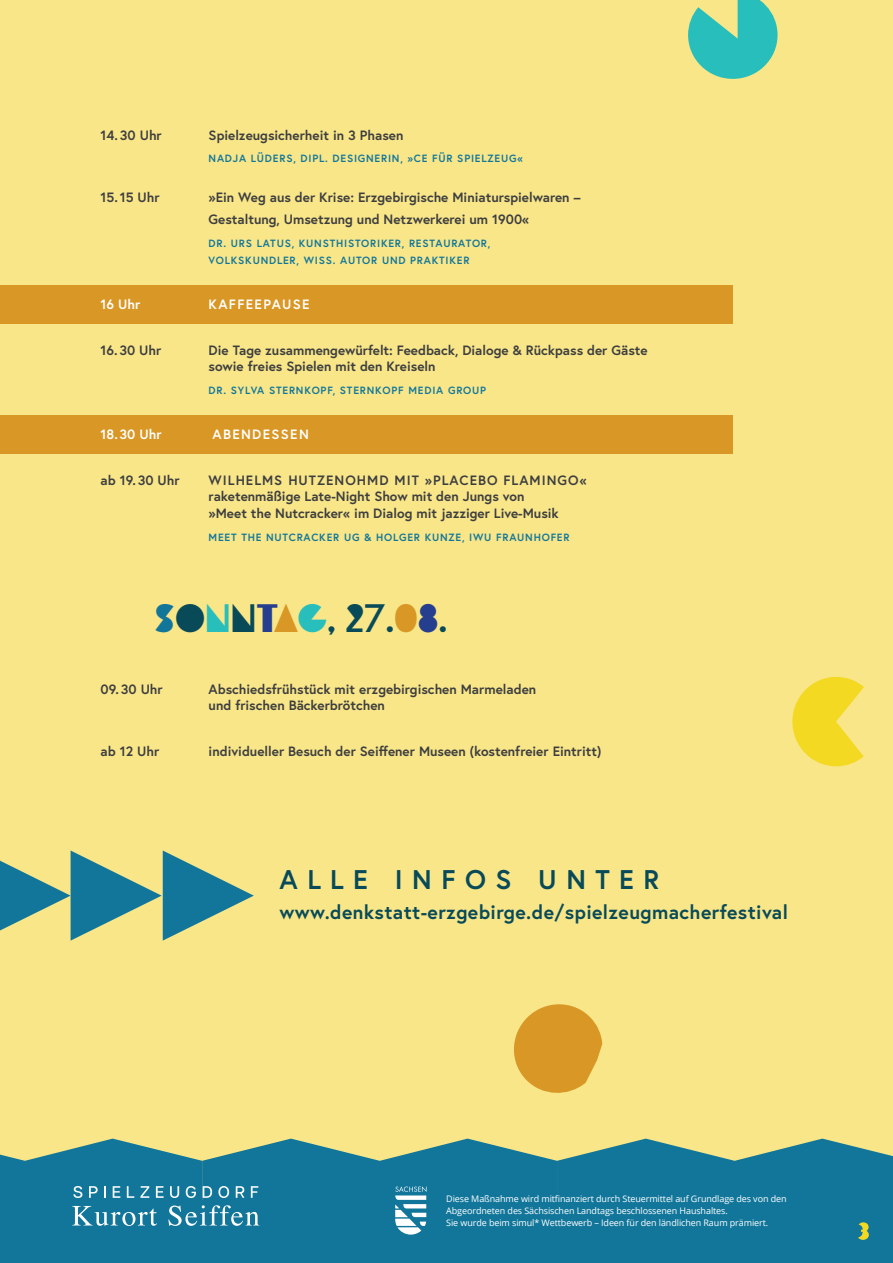
<style>
.page{position:relative;width:893px;height:1263px;background:#f8e689}
.page>*{position:absolute;margin:0;border:0;box-sizing:border-box;transform-origin:0 0}
.t1{font:39px "HWT Mardell";color:#094a58}
.t2{font:700 27px "Europa";letter-spacing:.35em;color:#094a58}
.t3{font:700 19.5px "Europa";letter-spacing:.02em;color:#094a58}
.t4{font:700 13.5px/16.5px "Europa";color:#3e3e3f}
.t5{font:700 13.5px "Europa";letter-spacing:.1em;color:#fff}
.t6{font:700 10.5px/16.5px "Europa";letter-spacing:.075em;color:#12769a}
.t7{font:9px/12px "Open Sans";letter-spacing:-.01em;color:#fff}
.s1{color:#12769a}
.s2{color:#28bebc}
.s3{color:#253f8e}
.s4{color:#d99725}
</style>
<div class="page">
<div style="left:0;top:416px;width:733px;height:38px;background:#d99725"></div>
<div style="left:0;top:1200px;width:893px;height:63px;background:#12769a"></div>
<div style="left:0;top:285px;width:733px;height:38px;background:#d99725"></div>
<svg style="left:0;top:1138px;width:893px;height:102px"></svg>
<svg style="left:688px;top:0;width:89px;height:79px"></svg>
<svg style="left:792px;top:677px;width:72px;height:89px"></svg>
<svg style="left:0;top:850px;width:254px;height:91px"></svg>
<svg style="left:514px;top:1004px;width:88px;height:89px"></svg>
<p class="t4" style="left:101px;top:126px;width:63px">14.30 Uhr</p>
<p class="t4" style="left:209px;top:126px;width:196px">Spielzeugsicherheit in 3 Phasen</p>
<p class="t6" style="left:209px;top:150px;width:316px">NADJA LÜDERS, DIPL. DESIGNERIN, »CE FÜR SPIELZEUG«</p>
<p class="t4" style="left:101px;top:188px;width:61px">15. 15 Uhr</p>
<p class="t4" style="left:209px;top:185px;width:373px;line-height:22.8px">»Ein Weg aus der Krise: Erzgebirgische Miniaturspielwaren –<br>Gestaltung, Umsetzung und Netzwerkerei um 1900«</p>
<p class="t6" style="left:209px;top:235px;width:283px">DR. URS LATUS, KUNSTHISTORIKER, RESTAURATOR,<br>VOLKSKUNDLER, WISS. AUTOR UND PRAKTIKER</p>
<p class="t5" style="left:101px;top:295px;width:41px">16 Uhr</p>
<p class="t5" style="left:209px;top:295px;width:102px">KAFFEEPAUSE</p>
<p class="t4" style="left:101px;top:341px;width:62px">16.30 Uhr</p>
<p class="t4" style="left:209px;top:341px;width:441px">Die Tage zusammengewürfelt: Feedback, Dialoge &amp; Rückpass der Gäste sowie freies Spielen mit den Kreiseln</p>
<p class="t6" style="left:209px;top:382px;width:279px">DR. SYLVA STERNKOPF, STERNKOPF MEDIA GROUP</p>
<p class="t5" style="left:101px;top:425px;width:62px">18.30 Uhr</p>
<p class="t5" style="left:213px;top:425px;width:98px">ABENDESSEN</p>
<p class="t4" style="left:101px;top:472px;width:81px">ab 19.30 Uhr</p>
<p class="t4" style="left:209px;top:472px;width:380px">WILHELMS HUTZENOHMD MIT »PLACEBO FLAMINGO« raketenmäßige Late-Night Show mit den Jungs von<br>»Meet the Nutcracker« im Dialog mit jazziger Live-Musik</p>
<p class="t6" style="left:209px;top:528px;width:362px">MEET THE NUTCRACKER UG &amp; HOLGER KUNZE, IWU FRAUNHOFER</p>
<h1 class="t1" style="left:155px;top:601px;width:294px"><span class="s1">S</span>O<span class="s2">N</span>N<span class="s3">T</span><span class="s4">A</span><span class="s2">G</span>, 27.<span class="s4">0</span><span class="s3">8</span>.</h1>
<p class="t4" style="left:101px;top:680px;width:64px">09.30 Uhr</p>
<p class="t4" style="left:209px;top:680px;width:329px">Abschiedsfrühstück mit erzgebirgischen Marmeladen und frischen Bäckerbrötchen</p>
<p class="t4" style="left:101px;top:742px;width:60px">ab 12 Uhr</p>
<p class="t4" style="left:209px;top:742px;width:394px">individueller Besuch der Seiffener Museen (kostenfreier Eintritt)</p>
<h2 class="t2" style="left:280px;top:861px;width:381px">ALLE INFOS UNTER</h2>
<h3 class="t3" style="left:280px;top:899px;width:510px">www.denkstatt-erzgebirge.de/spielzeugmacherfestival</h3>
<p class="t7" style="left:446px;top:1192px;width:342px">Diese Maßnahme wird mitfinanziert durch Steuermittel auf Grundlage des von den<br>Abgeordneten des Sächsischen Landtags beschlossenen Haushaltes.<br>Sie wurde beim simul* Wettbewerb – Ideen für den ländlichen Raum prämiert.</p>
</div>
